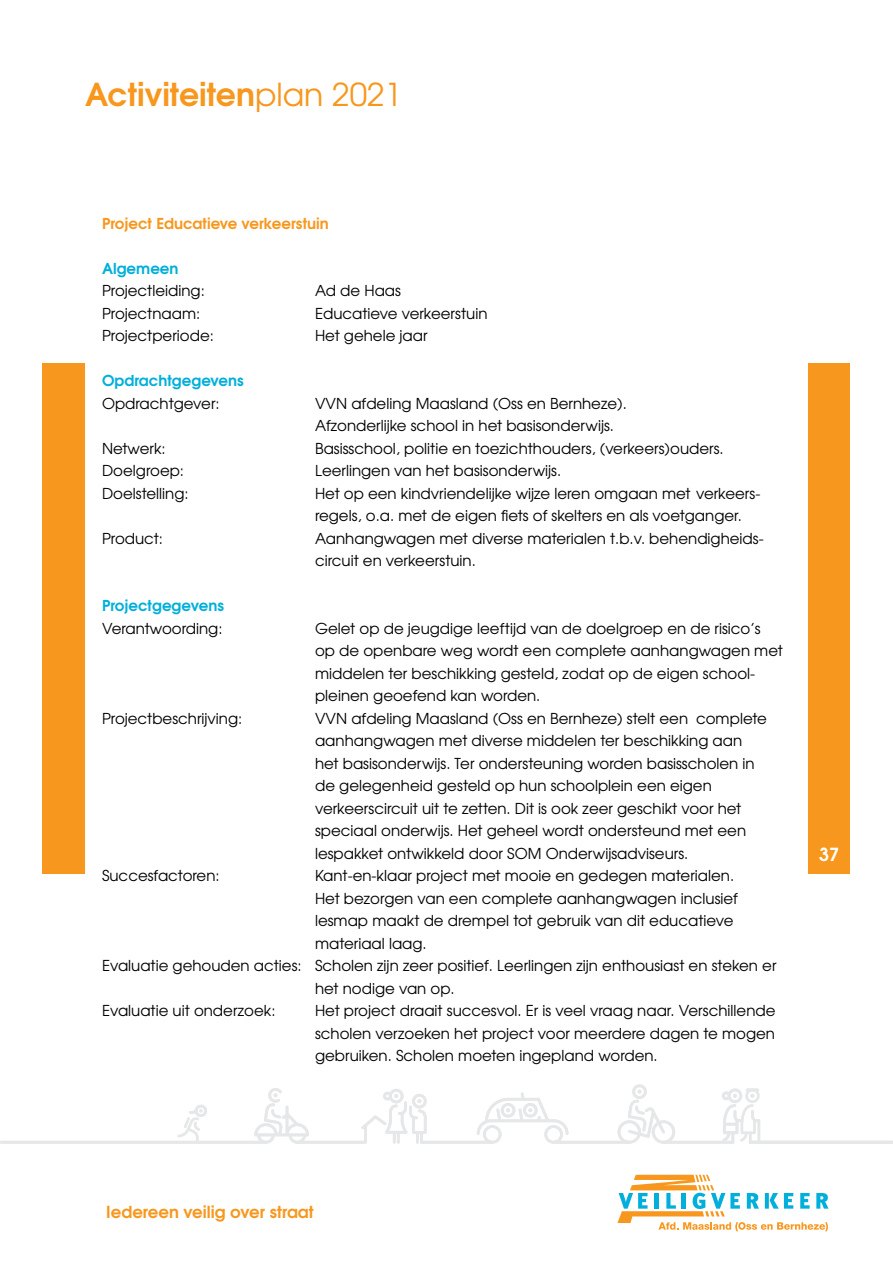
<style>
.page{position:relative;width:893px;height:1263px;background:#fff}
.page>*{position:absolute;margin:0;border:0;box-sizing:border-box;transform-origin:0 0}
.t1{font:700 31.5px "Te X Gyre Adventor";color:#f8971d}
.t2{font:700 18px "Te X Gyre Adventor";color:#fff}
.t3{font:700 16.5px "Te X Gyre Adventor";color:#f8971d}
.t4{font:15px/22.5px "Te X Gyre Adventor";color:#000}
.t5{font:700 15px "Te X Gyre Adventor";color:#00afdb}
.t6{font:700 15px "Te X Gyre Adventor";color:#f8971d}
.s1{font-weight:400}
</style>
<div class="page">
<svg style="left:617px;top:1175px;width:211px;height:56px"></svg>
<div style="left:43px;top:363px;width:807px;height:510px;background:#f8971d"></div>
<div style="left:85px;top:361px;width:723px;height:524px;background:#fff"></div>
<hr style="left:0;top:1141px;width:267px;height:3px;background:#e6e7e8">
<svg style="left:177px;top:1084px;width:716px;height:60px"></svg>
<h1 class="t1" style="left:85px;top:68px;width:318px">Activiteiten<span class="s1">plan 2021</span></h1>
<p class="t6" style="left:102px;top:210px;width:228px">Project Educatieve verkeerstuin</p>
<p class="t5" style="left:102px;top:255px;width:78px">Algemeen</p>
<p class="t4" style="left:102px;top:278px;width:104px">Projectleiding:</p>
<p class="t4" style="left:315px;top:278px;width:87px">Ad de Haas</p>
<p class="t4" style="left:102px;top:301px;width:100px">Projectnaam:</p>
<p class="t4" style="left:315px;top:301px;width:174px">Educatieve verkeerstuin</p>
<p class="t4" style="left:102px;top:323px;width:113px">Projectperiode:</p>
<p class="t4" style="left:315px;top:323px;width:114px">Het gehele jaar</p>
<p class="t5" style="left:102px;top:368px;width:143px">Opdrachtgegevens</p>
<p class="t4" style="left:102px;top:391px;width:119px">Opdrachtgever:</p>
<p class="t4" style="left:315px;top:391px;width:313px">VVN afdeling Maasland (Oss en Bernheze).<br>Afzonderlijke school in het basisonderwijs.</p>
<p class="t4" style="left:102px;top:436px;width:65px">Netwerk:</p>
<p class="t4" style="left:315px;top:436px;width:410px">Basisschool, politie en toezichthouders, (verkeers)ouders.</p>
<p class="t4" style="left:102px;top:458px;width:84px">Doelgroep:</p>
<p class="t4" style="left:315px;top:458px;width:248px">Leerlingen van het basisonderwijs.</p>
<p class="t4" style="left:102px;top:481px;width:88px">Doelstelling:</p>
<p class="t4" style="left:315px;top:481px;width:447px">Het op een kindvriendelijke wijze leren omgaan met verkeers&shy;regels, o.a. met de eigen fiets of skelters en als voetganger.</p>
<p class="t4" style="left:102px;top:526px;width:62px">Product:</p>
<p class="t4" style="left:315px;top:526px;width:450px">Aanhangwagen met diverse materialen t.b.v. behendigheids&shy;circuit en verkeerstuin.</p>
<p class="t5" style="left:102px;top:593px;width:123px">Projectgegevens</p>
<p class="t4" style="left:102px;top:616px;width:122px">Verantwoording:</p>
<p class="t4" style="left:315px;top:616px;width:469px">Gelet op de jeugdige leeftijd van de doelgroep en de risico’s op de openbare weg wordt een complete aanhangwagen met middelen ter beschikking gesteld, zodat op de eigen school&shy;pleinen geoefend kan worden.</p>
<p class="t4" style="left:102px;top:706px;width:142px">Projectbeschrijving:</p>
<p class="t4" style="left:315px;top:706px;width:453px">VVN afdeling Maasland (Oss en Bernheze) stelt een complete aanhangwagen met diverse middelen ter beschikking aan het basisonderwijs. Ter ondersteuning worden basisscholen in de gelegenheid gesteld op hun schoolplein een eigen verkeerscircuit uit te zetten. Dit is ook zeer geschikt voor het speciaal onderwijs. Het geheel wordt ondersteund met een lespakket ontwikkeld door SOM Onderwijsadviseurs.</p>
<p class="t4" style="left:102px;top:863px;width:119px">Succesfactoren:</p>
<p class="t4" style="left:315px;top:863px;width:421px">Kant-en-klaar project met mooie en gedegen materialen.</p>
<p class="t4" style="left:315px;top:886px;width:424px">Het bezorgen van een complete aanhangwagen inclusief</p>
<p class="t4" style="left:315px;top:908px;width:420px">lesmap maakt de drempel tot gebruik van dit educatieve</p>
<p class="t4" style="left:315px;top:931px;width:113px">materiaal laag.</p>
<p class="t4" style="left:102px;top:953px;width:676px">Evaluatie gehouden acties: Scholen zijn zeer positief. Leerlingen zijn enthousiast en steken er</p>
<p class="t4" style="left:315px;top:976px;width:141px">het nodige van op.</p>
<p class="t4" style="left:102px;top:998px;width:175px">Evaluatie uit onderzoek:</p>
<p class="t4" style="left:315px;top:998px;width:462px;text-align:justify">Het project draait succesvol. Er is veel vraag naar. Verschillende scholen verzoeken het project voor meerdere dagen te mogen gebruiken. Scholen moeten ingepland worden.</p>
<p class="t2" style="left:819px;top:839px;width:22px">37</p>
<p class="t3" style="left:106px;top:1197px;width:209px">Iedereen veilig over straat</p>
</div>
